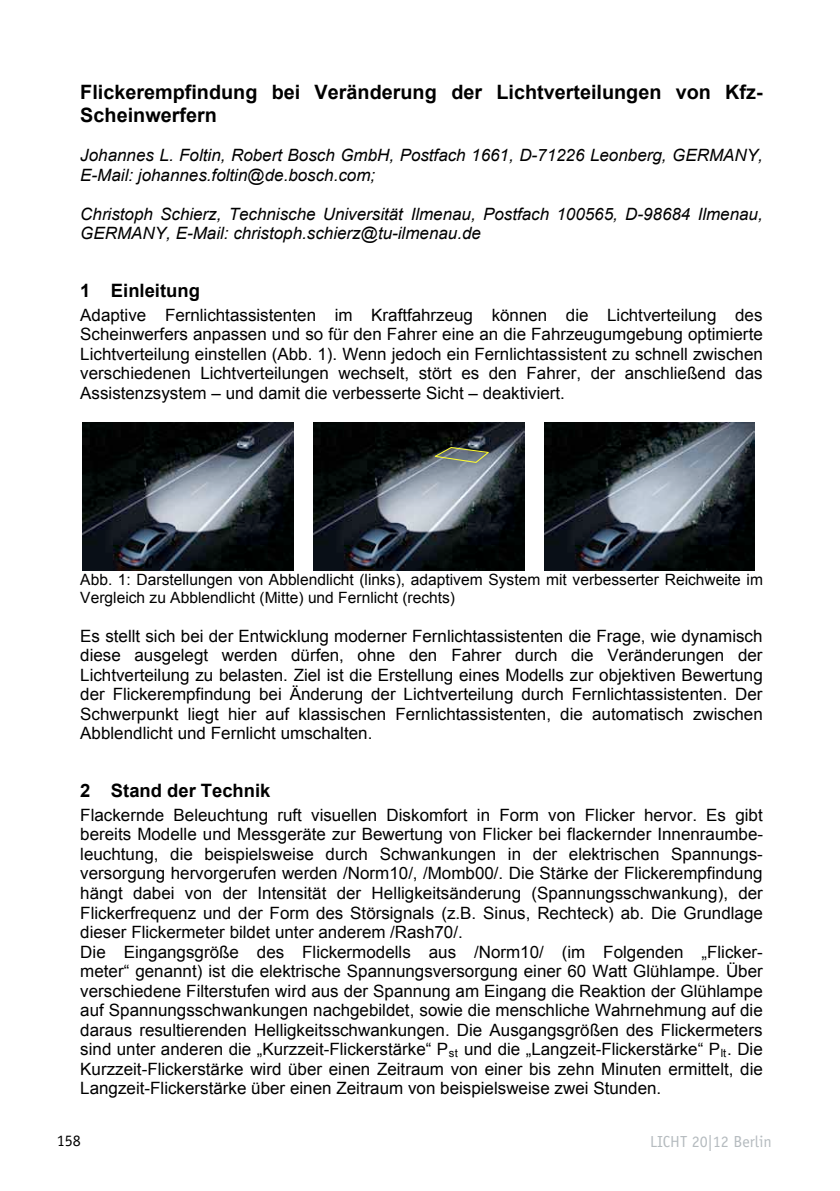
<style>
.page{position:relative;width:840px;height:1191px;background:#fff}
.page>*{position:absolute;margin:0;border:0;box-sizing:border-box;transform-origin:0 0}
.t1{font:700 19.8px/22.8px "Arial";color:#000}
.t2{font:700 18.4px "Arial";color:#000}
.t3{font:17px/19.6px "Arial";color:#000;text-align:justify}
.t4{font:italic 17px/19.6px "Arial";color:#000}
.t5{font:16px "Officina Sans";color:#b5bbbf}
.t6{font:16px "Officina Sans";color:#000}
.t7{font:15.6px/17.8px "Arial";color:#000}
</style>
<div class="page">
<img style="left:83px;top:422px;width:210px;height:149px">
<img style="left:313px;top:422px;width:210px;height:149px">
<img style="left:544px;top:422px;width:210px;height:149px">
<svg style="left:432px;top:446px;width:58px;height:17px"></svg>
<p class="t1" style="left:80px;top:81px;width:683px">Flickerempfindung bei Veränderung der Lichtverteilungen von Kfz-<br>Scheinwerfern</p>
<p class="t4" style="left:80px;top:146px;width:683px">Johannes L. Foltin, Robert Bosch GmbH, Postfach 1661, D-71226 Leonberg, GERMANY,<br>E-Mail: johannes.foltin@de.bosch.com;</p>
<p class="t4" style="left:80px;top:204px;width:683px">Christoph Schierz, Technische Universität Ilmenau, Postfach 100565, D-98684 Ilmenau,<br>GERMANY, E-Mail: christoph.schierz@tu-ilmenau.de</p>
<p class="t2" style="left:80px;top:278px;width:121px">1 Einleitung</p>
<p class="t3" style="left:80px;top:305px;width:683px">Adaptive Fernlichtassistenten im Kraftfahrzeug können die Lichtverteilung des Scheinwerfers anpassen und so für den Fahrer eine an die Fahrzeugumgebung optimierte Lichtverteilung einstellen (Abb. 1). Wenn jedoch ein Fernlichtassistent zu schnell zwischen verschiedenen Lichtverteilungen wechselt, stört es den Fahrer, der anschließend das Assistenzsystem – und damit die verbesserte Sicht – deaktiviert.</p>
<p class="t7" style="left:80px;top:571px;width:683px">Abb. 1: Darstellungen von Abblendlicht (links), adaptivem System mit verbesserter Reichweite im<br>Vergleich zu Abblendlicht (Mitte) und Fernlicht (rechts)</p>
<p class="t3" style="left:80px;top:626px;width:683px">Es stellt sich bei der Entwicklung moderner Fernlichtassistenten die Frage, wie dynamisch diese ausgelegt werden dürfen, ohne den Fahrer durch die Veränderungen der Lichtverteilung zu belasten. Ziel ist die Erstellung eines Modells zur objektiven Bewertung der Flickerempfindung bei Änderung der Lichtverteilung durch Fernlichtassistenten. Der Schwerpunkt liegt hier auf klassischen Fernlichtassistenten, die automatisch zwischen Abblendlicht und Fernlicht umschalten.</p>
<p class="t2" style="left:80px;top:778px;width:191px">2 Stand der Technik</p>
<p class="t3" style="left:80px;top:805px;width:684px;text-align:left">Flackernde Beleuchtung ruft visuellen Diskomfort in Form von Flicker hervor. Es gibt bereits Modelle und Messgeräte zur Bewertung von Flicker bei flackernder Innenraumbe&shy;leuchtung, die beispielsweise durch Schwankungen in der elektrischen Spannungs&shy;versorgung hervorgerufen werden /Norm10/, /Momb00/. Die Stärke der Flickerempfindung hängt dabei von der Intensität der Helligkeitsänderung (Spannungsschwankung), der Flickerfrequenz und der Form des Störsignals (z.B. Sinus, Rechteck) ab. Die Grundlage dieser Flickermeter bildet unter anderem /Rash70/.<br>Die Eingangsgröße des Flickermodells aus /Norm10/ (im Folgenden „Flicker&shy;meter“ genannt) ist die elektrische Spannungsversorgung einer 60 Watt Glühlampe. Über verschiedene Filterstufen wird aus der Spannung am Eingang die Reaktion der Glühlampe auf Spannungsschwankungen nachgebildet, sowie die menschliche Wahrnehmung auf die daraus resultierenden Helligkeitsschwankungen. Die Ausgangsgrößen des Flickermeters sind unter anderen die „Kurzzeit-Flickerstärke“ P<sub>st</sub> und die „Langzeit-Flickerstärke“ P<sub>lt</sub>. Die Kurzzeit-Flickerstärke wird über einen Zeitraum von einer bis zehn Minuten ermittelt, die Langzeit-Flickerstärke über einen Zeitraum von beispielsweise zwei Stunden.</p>
<p class="t6" style="left:57px;top:1131px;width:25px">158</p>
<p class="t5" style="left:649px;top:1132px;width:123px">LICHT 20|12 Berlin</p>
</div>
